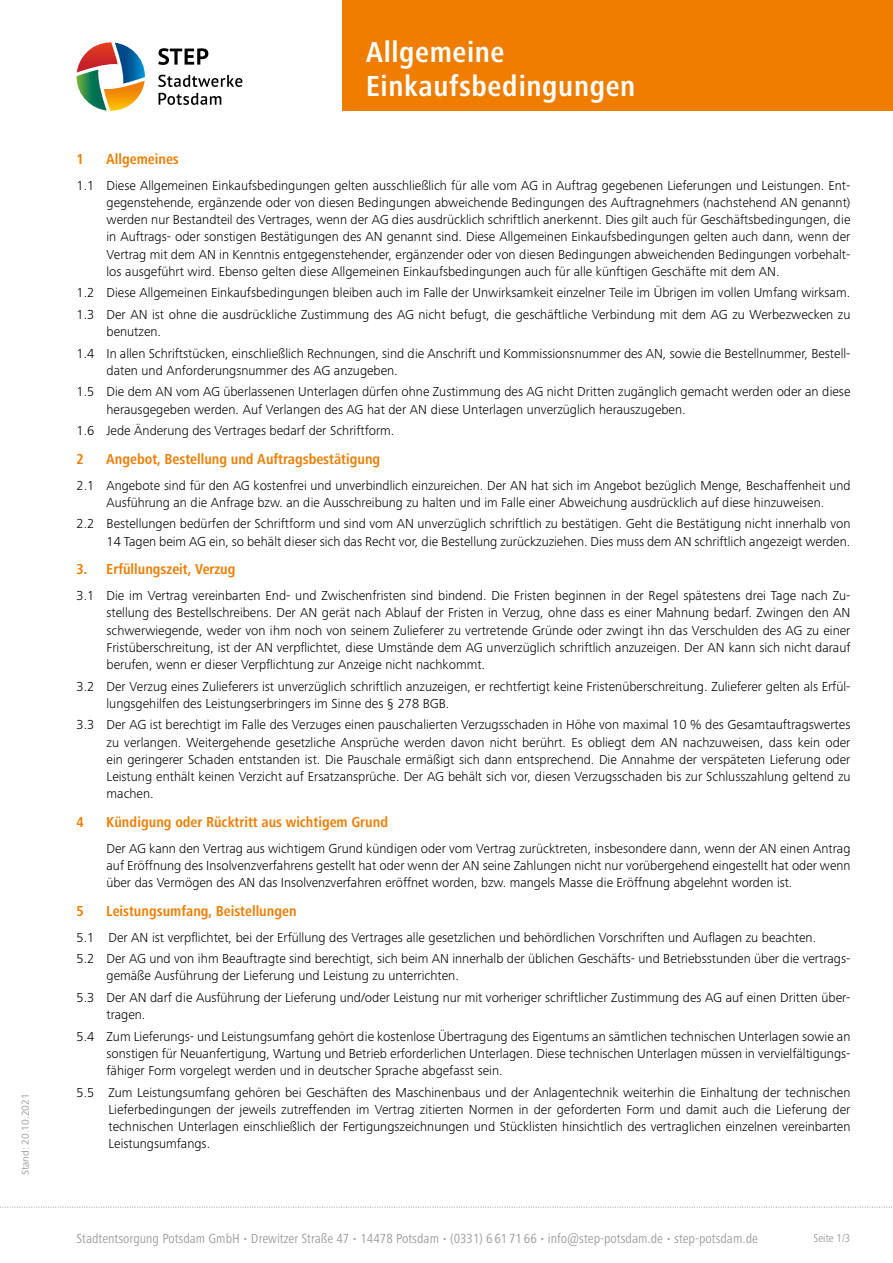
<style>
.page{position:relative;width:893px;height:1263px;background:#fff}
.page>*{position:absolute;margin:0;border:0;box-sizing:border-box;transform-origin:0 0}
.t1{font:700 condensed 30px/34.5px "Frutiger Next Pro";letter-spacing:.02em;color:#fff}
.t2{font:700 condensed 15px "Frutiger Next Pro";color:#ef7d00}
.t3{font:condensed 13.65px "Frutiger Next Pro";color:#9d9d9c}
.t4{font:300 13.5px/17.2px "Frutiger Next Pro";color:#000}
.t5{font:condensed 11.7px "Frutiger Next Pro";color:#9d9d9c}
.t6{font:10.5px "Frutiger Next Pro";color:#9d9d9c}
.s1{font-size:9.75px}
</style>
<div class="page">
<div style="left:342px;top:0;width:551px;height:111px;background:#ef7d00"></div>
<svg style="left:158px;top:48px;width:50px;height:17px"></svg>
<svg style="left:158px;top:75px;width:84px;height:12px"></svg>
<svg style="left:159px;top:93px;width:62px;height:12px"></svg>
<svg style="left:77px;top:42px;width:68px;height:69px"></svg>
<svg style="left:0;top:1206px;width:892px;height:2px"></svg>
<p class="t6" style="left:19px;top:1175px;width:83px;rotate:-90deg">Stand: 20.10.2021</p>
<h1 class="t1" style="left:366px;top:35px;width:271px">Allgemeine<br>Einkaufsbedingungen</h1>
<p class="t2" style="left:77px;top:150px;width:9px">1</p>
<p class="t2" style="left:106px;top:150px;width:74px">Allgemeines</p>
<p class="t4" style="left:107px;top:177px;width:745px;text-align:justify;text-indent:-30px">1.1 Diese Allgemeinen Einkaufsbedingungen gelten ausschließlich für alle vom AG in Auftrag gegebenen Lieferungen und Leistungen. Ent&shy;gegenstehende, ergänzende oder von diesen Bedingungen abweichende Bedingungen des Auftragnehmers (nachstehend AN genannt) werden nur Bestandteil des Vertrages, wenn der AG dies ausdrücklich schriftlich anerkennt. Dies gilt auch für Geschäftsbedingungen, die in Auftrags- oder sonstigen Bestätigungen des AN genannt sind. Diese Allgemeinen Einkaufsbedingungen gelten auch dann, wenn der Vertrag mit dem AN in Kenntnis entgegenstehender, ergänzender oder von diesen Bedingungen abweichenden Bedingungen vorbehalt&shy;los ausgeführt wird. Ebenso gelten diese Allgemeinen Einkaufsbedingungen auch für alle künftigen Geschäfte mit dem AN.</p>
<p class="t4" style="left:77px;top:282px;width:775px;line-height:21.5px">1.2 Diese Allgemeinen Einkaufsbedingungen bleiben auch im Falle der Unwirksamkeit einzelner Teile im Übrigen im vollen Umfang wirksam.<br>1.3 Der AN ist ohne die ausdrückliche Zustimmung des AG nicht befugt, die geschäftliche Verbindung mit dem AG zu Werbezwecken zu</p>
<p class="t4" style="left:77px;top:321px;width:775px;line-height:21.5px;text-indent:30px">benutzen.<br>1.4 In allen Schriftstücken, einschließlich Rechnungen, sind die Anschrift und Kommissionsnummer des AN, sowie die Bestellnummer, Bestell-</p>
<p class="t4" style="left:77px;top:360px;width:775px;line-height:21.5px;text-indent:30px">daten und Anforderungsnummer des AG anzugeben.<br>1.5 Die dem AN vom AG überlassenen Unterlagen dürfen ohne Zustimmung des AG nicht Dritten zugänglich gemacht werden oder an diese</p>
<p class="t4" style="left:77px;top:398px;width:611px;line-height:21.5px;text-indent:30px">herausgegeben werden. Auf Verlangen des AG hat der AN diese Unterlagen unverzüglich herauszugeben.<br>1.6 Jede Änderung des Vertrages bedarf der Schriftform.</p>
<p class="t2" style="left:77px;top:450px;width:9px">2</p>
<p class="t2" style="left:106px;top:450px;width:275px">Angebot, Bestellung und Auftragsbestätigung</p>
<p class="t4" style="left:77px;top:476px;width:775px;text-align:center">2.1 Angebote sind für den AG kostenfrei und unverbindlich einzureichen. Der AN hat sich im Angebot bezüglich Menge, Beschaffenheit und<br>Ausführung an die Anfrage bzw. an die Ausschreibung zu halten und im Falle einer Abweichung ausdrücklich auf diese hinzuweisen.</p>
<p class="t4" style="left:77px;top:515px;width:775px;text-align:right">2.2 Bestellungen bedürfen der Schriftform und sind vom AN unverzüglich schriftlich zu bestätigen. Geht die Bestätigung nicht innerhalb von<br>14 Tagen beim AG ein, so behält dieser sich das Recht vor, die Bestellung zurückzuziehen. Dies muss dem AN schriftlich angezeigt werden.</p>
<p class="t2" style="left:77px;top:561px;width:161px">3. Erfüllungszeit, Verzug</p>
<p class="t4" style="left:107px;top:587px;width:745px;text-align:justify;text-indent:-30px">3.1 Die im Vertrag vereinbarten End- und Zwischenfristen sind bindend. Die Fristen beginnen in der Regel spätestens drei Tage nach Zu&shy;stellung des Bestellschreibens. Der AN gerät nach Ablauf der Fristen in Verzug, ohne dass es einer Mahnung bedarf. Zwingen den AN schwerwiegende, weder von ihm noch von seinem Zulieferer zu vertretende Gründe oder zwingt ihn das Verschulden des AG zu einer Fristüberschreitung, ist der AN verpflichtet, diese Umstände dem AG unverzüglich schriftlich anzuzeigen. Der AN kann sich nicht darauf berufen, wenn er dieser Verpflichtung zur Anzeige nicht nachkommt.</p>
<p class="t4" style="left:107px;top:677px;width:745px;text-indent:-30px">3.2 Der Verzug eines Zulieferers ist unverzüglich schriftlich anzuzeigen, er rechtfertigt keine Fristenüberschreitung. Zulieferer gelten als Erfül&shy;lungsgehilfen des Leistungserbringers im Sinne des § 278 BGB.</p>
<p class="t4" style="left:107px;top:716px;width:745px;text-align:justify;text-indent:-30px">3.3 Der AG ist berechtigt im Falle des Verzuges einen pauschalierten Verzugsschaden in Höhe von maximal 10 % des Gesamtauftragswertes zu verlangen. Weitergehende gesetzliche Ansprüche werden davon nicht berührt. Es obliegt dem AN nachzuweisen, dass kein oder ein geringerer Schaden entstanden ist. Die Pauschale ermäßigt sich dann entsprechend. Die Annahme der verspäteten Lieferung oder Leistung enthält keinen Verzicht auf Ersatzansprüche. Der AG behält sich vor, diesen Verzugsschaden bis zur Schlusszahlung geltend zu machen.</p>
<p class="t2" style="left:77px;top:813px;width:9px">4</p>
<p class="t2" style="left:106px;top:813px;width:283px">Kündigung oder Rücktritt aus wichtigem Grund</p>
<p class="t4" style="left:107px;top:839px;width:745px;text-align:justify">Der AG kann den Vertrag aus wichtigem Grund kündigen oder vom Vertrag zurücktreten, insbesondere dann, wenn der AN einen Antrag auf Eröffnung des Insolvenzverfahrens gestellt hat oder wenn der AN seine Zahlungen nicht nur vorübergehend eingestellt hat oder wenn über das Vermögen des AN das Insolvenzverfahren eröffnet worden, bzw. mangels Masse die Eröffnung abgelehnt worden ist.</p>
<p class="t2" style="left:77px;top:902px;width:9px">5</p>
<p class="t2" style="left:106px;top:902px;width:192px">Leistungsumfang, Beistellungen</p>
<p class="t4" style="left:77px;top:926px;width:775px;line-height:21.5px">5.1 Der AN ist verpflichtet, bei der Erfüllung des Vertrages alle gesetzlichen und behördlichen Vorschriften und Auflagen zu beachten.<br>5.2 Der AG und von ihm Beauftragte sind berechtigt, sich beim AN innerhalb der üblichen Geschäfts- und Betriebsstunden über die vertrags-</p>
<p class="t4" style="left:77px;top:965px;width:775px;line-height:21.5px;text-indent:30px">gemäße Ausführung der Lieferung und Leistung zu unterrichten.<br>5.3 Der AN darf die Ausführung der Lieferung und/oder Leistung nur mit vorheriger schriftlicher Zustimmung des AG auf einen Dritten über-</p>
<p class="t4" style="left:77px;top:1004px;width:775px;line-height:21.5px;text-indent:30px">tragen.<br>5.4 Zum Lieferungs- und Leistungsumfang gehört die kostenlose Übertragung des Eigentums an sämtlichen technischen Unterlagen sowie an</p>
<p class="t4" style="left:107px;top:1045px;width:745px">sonstigen für Neuanfertigung, Wartung und Betrieb erforderlichen Unterlagen. Diese technischen Unterlagen müssen in vervielfältigungs&shy;fähiger Form vorgelegt werden und in deutscher Sprache abgefasst sein.</p>
<p class="t4" style="left:108px;top:1083px;width:744px;text-align:justify;text-indent:-32px">5.5 Zum Leistungsumfang gehören bei Geschäften des Maschinenbaus und der Anlagentechnik weiterhin die Einhaltung der technischen Lieferbedingungen der jeweils zutreffenden im Vertrag zitierten Normen in der geforderten Form und damit auch die Lieferung der technischen Unterlagen einschließlich der Fertigungszeichnungen und Stücklisten hinsichtlich des vertraglichen einzelnen vereinbarten Leistungsumfangs.</p>
<p class="t3" style="left:77px;top:1230px;width:683px">Stadtentsorgung Potsdam GmbH <span class="s1">•</span> Drewitzer Straße 47 <span class="s1">•</span> 14478 Potsdam <span class="s1">•</span> (0331) 6 61 71 66 <span class="s1">•</span> info@step-potsdam.de <span class="s1">•</span> step-potsdam.de</p>
<p class="t5" style="left:813px;top:1232px;width:38px">Seite 1/3</p>
</div>
